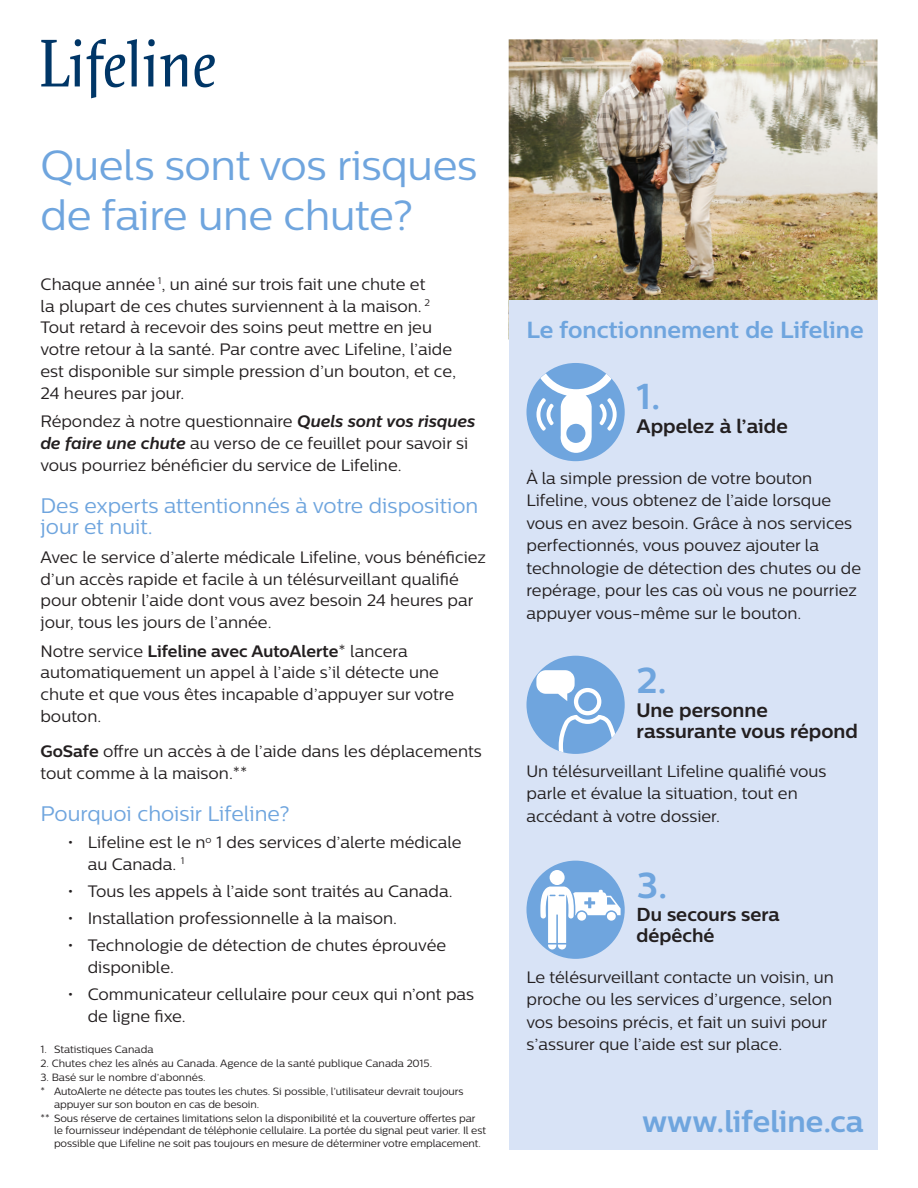
<style>
.page{position:relative;width:918px;height:1188px;background:#fff}
.page>*{position:absolute;margin:0;border:0;box-sizing:border-box;transform-origin:0 0}
.t1{font:42px/50.4px "Centrale Sans";letter-spacing:-.01em;color:#6fa5de}
.t2{font:700 36px "Centrale Sans";color:#6fa5de}
.t3{font:700 30px "Centrale Sans";color:#6fa5de}
.t4{font:700 23.25px "Centrale Sans";color:#6fa5de}
.t5{font:21px/21.8px "Centrale Sans";color:#6fa5de}
.t6{font:700 19.5px/21px "Centrale Sans";color:#231f20}
.t7{font:700 18.75px/21px "Centrale Sans";color:#231f20}
.t8{font:16.5px/21.8px "Centrale Sans";color:#231f20}
.t9{font:10.5px/12.6px "Centrale Sans";letter-spacing:-.005em;color:#231f20}
.s1{font-weight:700;font-style:italic}
.s2{font-weight:700}
</style>
<div class="page">
<img style="left:509px;top:39px;width:369px;height:261px">
<svg style="left:41px;top:40px;width:39px;height:46px"></svg>
<div style="left:75px;top:39px;width:6px;height:7px;background:#003667;border-radius:50%"></div>
<svg style="left:195px;top:55px;width:20px;height:32px"></svg>
<svg style="left:144px;top:55px;width:10px;height:31px"></svg>
<svg style="left:161px;top:54px;width:26px;height:32px"></svg>
<svg style="left:87px;top:39px;width:50px;height:59px"></svg>
<div style="left:148px;top:39px;width:7px;height:7px;background:#003667;border-radius:50%"></div>
<div style="left:509px;top:300px;width:369px;height:849px;background:#d8e3f6"></div>
<div style="left:526px;top:363px;width:99px;height:98px;background:#6fa5de;border-radius:50%"></div>
<svg style="left:536px;top:373px;width:81px;height:80px"></svg>
<div style="left:526px;top:656px;width:99px;height:98px;background:#6fa5de;border-radius:50%"></div>
<svg style="left:536px;top:670px;width:81px;height:84px"></svg>
<div style="left:526px;top:861px;width:99px;height:98px;background:#6fa5de;border-radius:50%"></div>
<div style="left:550px;top:870px;width:15px;height:15px;background:#fff;border-radius:50%"></div>
<svg style="left:540px;top:887px;width:81px;height:62px"></svg>
<p class="t1" style="left:40px;top:139px;width:438px">Quels sont vos risques de faire une chute?</p>
<p class="t8" style="left:40px;top:273px;width:417px">Chaque année <sup>1</sup>, un ainé sur trois fait une chute et<br>la plupart de ces chutes surviennent à la maison. <sup>2<br></sup>Tout retard à recevoir des soins peut mettre en jeu votre retour à la santé. Par contre avec Lifeline, l’aide est disponible sur simple pression d’un bouton, et ce, 24 heures par jour.</p>
<p class="t8" style="left:40px;top:410px;width:436px">Répondez à notre questionnaire <span class="s1">Quels sont vos risques de faire une chute</span> au verso de ce feuillet pour savoir si vous pourriez bénéficier du service de Lifeline.</p>
<p class="t5" style="left:40px;top:494px;width:439px">Des experts attentionnés à votre disposition jour et nuit.</p>
<p class="t8" style="left:40px;top:546px;width:447px">Avec le service d’alerte médicale Lifeline, vous bénéficiez d’un accès rapide et facile à un télésurveillant qualifié pour obtenir l’aide dont vous avez besoin 24 heures par jour, tous les jours de l’année.</p>
<p class="t8" style="left:40px;top:640px;width:415px">Notre service <span class="s2">Lifeline avec AutoAlerte</span>* lancera automatiquement un appel à l’aide s’il détecte une chute et que vous êtes incapable d’appuyer sur votre bouton.</p>
<p class="t8" style="left:40px;top:740px;width:443px"><span class="s2">GoSafe</span> offre un accès à de l’aide dans les déplacements tout comme à la maison.**</p>
<p class="t5" style="left:40px;top:802px;width:251px">Pourquoi choisir Lifeline?</p>
<p class="t8" style="left:88px;top:831px;width:375px;text-indent:-20px">• Lifeline est le n<sup>o</sup> 1 des services d’alerte médicale au Canada. <sup>1</sup></p>
<p class="t8" style="left:68px;top:880px;width:387px">• Tous les appels à l’aide sont traités au Canada.</p>
<p class="t8" style="left:68px;top:907px;width:331px">• Installation professionnelle à la maison.</p>
<p class="t8" style="left:88px;top:934px;width:360px;text-indent:-20px">• Technologie de détection de chutes éprouvée disponible.</p>
<p class="t8" style="left:88px;top:983px;width:388px;text-indent:-20px">• Communicateur cellulaire pour ceux qui n’ont pas de ligne fixe.</p>
<p class="t9" style="left:40px;top:1043px;width:114px">1. Statistiques Canada</p>
<p class="t9" style="left:40px;top:1057px;width:393px">2. Chutes chez les aînés au Canada. Agence de la santé publique Canada 2015.</p>
<p class="t9" style="left:40px;top:1071px;width:167px">3. Basé sur le nombre d’abonnés.</p>
<p class="t9" style="left:54px;top:1085px;width:411px;text-indent:-14px">* AutoAlerte ne détecte pas toutes les chutes. Si possible, l’utilisateur devrait toujours appuyer sur son bouton en cas de besoin.</p>
<p class="t9" style="left:54px;top:1112px;width:434px;text-indent:-14px">** Sous réserve de certaines limitations selon la disponibilité et la couverture offertes par le fournisseur indépendant de téléphonie cellulaire. La portée du signal peut varier. Il est possible que Lifeline ne soit pas toujours en mesure de déterminer votre emplacement.</p>
<p class="t4" style="left:526px;top:316px;width:339px">Le fonctionnement de Lifeline</p>
<p class="t2" style="left:637px;top:375px;width:25px">1.</p>
<p class="t6" style="left:637px;top:415px;width:153px">Appelez à l’aide</p>
<p class="t8" style="left:526px;top:466px;width:336px;line-height:22.5px">À la simple pression de votre bouton Lifeline, vous obtenez de l’aide lorsque vous en avez besoin. Grâce à nos services perfectionnés, vous pouvez ajouter la technologie de détection des chutes ou de repérage, pour les cas où vous ne pourriez appuyer vous-même sur le bouton.</p>
<p class="t2" style="left:637px;top:659px;width:32px">2.</p>
<p class="t6" style="left:637px;top:699px;width:223px">Une personne rassurante vous répond</p>
<p class="t8" style="left:526px;top:760px;width:302px;line-height:22.5px">Un télésurveillant Lifeline qualifié vous parle et évalue la situation, tout en accédant à votre dossier.</p>
<p class="t2" style="left:637px;top:864px;width:33px">3.</p>
<p class="t7" style="left:637px;top:903px;width:145px">Du secours sera dépêché</p>
<p class="t8" style="left:526px;top:965px;width:309px;line-height:22.5px">Le télésurveillant contacte un voisin, un proche ou les services d’urgence, selon vos besoins précis, et fait un suivi pour s’assurer que l’aide est sur place.</p>
<p class="t3" style="left:642px;top:1104px;width:223px">www.lifeline.ca</p>
</div>
